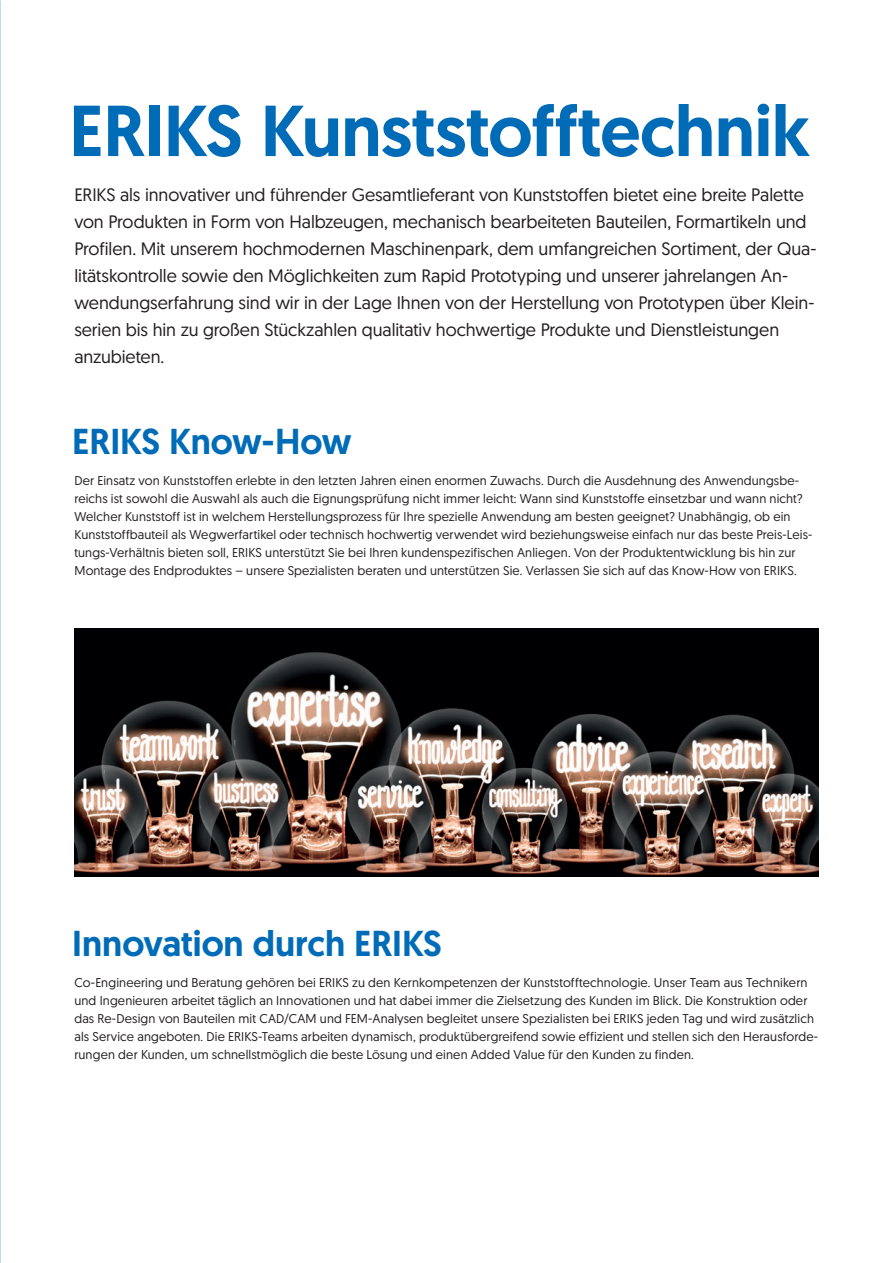
<style>
.page{position:relative;width:893px;height:1263px;background:#fff}
.page>*{position:absolute;margin:0;border:0;box-sizing:border-box;transform-origin:0 0}
.t1{font:500 72px "Geomanist";letter-spacing:-.01em;color:#006cb7}
.t2{font:500 36px "Geomanist";letter-spacing:-.005em;color:#006cb7}
.t3{font:18px/27px "Geomanist";letter-spacing:-.005em;color:#231f20}
.t4{font:12.75px/18px "Geomanist";letter-spacing:.01em;color:#231f20}
</style>
<div class="page">
<img style="left:74px;top:628px;width:745px;height:248px">
<h1 class="t1" style="left:69px;top:83px;width:742px">ERIKS Kunststofftechnik</h1>
<p class="t3" style="left:74px;top:181px;width:744px">ERIKS als innovativer und führender Gesamtlieferant von Kunststoffen bietet eine breite Palette von Produkten in Form von Halbzeugen, mechanisch bearbeiteten Bauteilen, Formartikeln und Profilen. Mit unserem hochmodernen Maschinenpark, dem umfangreichen Sortiment, der Qua&shy;litätskontrolle sowie den Möglichkeiten zum Rapid Prototyping und unserer jahrelangen An&shy;wendungserfahrung sind wir in der Lage Ihnen von der Herstellung von Prototypen über Klein&shy;serien bis hin zu großen Stückzahlen qualitativ hochwertige Produkte und Dienstleistungen anzubieten.</p>
<h2 class="t2" style="left:72px;top:418px;width:281px">ERIKS Know-How</h2>
<p class="t4" style="left:74px;top:471px;width:739px">Der Einsatz von Kunststoffen erlebte in den letzten Jahren einen enormen Zuwachs. Durch die Ausdehnung des Anwendungsbe&shy;reichs ist sowohl die Auswahl als auch die Eignungsprüfung nicht immer leicht: Wann sind Kunststoffe einsetzbar und wann nicht?<br>Welcher Kunststoff ist in welchem Herstellungsprozess für Ihre spezielle Anwendung am besten geeignet? Unabhängig, ob ein Kunststoffbauteil als Wegwerfartikel oder technisch hochwertig verwendet wird beziehungsweise einfach nur das beste Preis-Leis&shy;tungs-Verhältnis bieten soll, ERIKS unterstützt Sie bei Ihren kundenspezifischen Anliegen. Von der Produktentwicklung bis hin zur Montage des Endproduktes – unsere Spezialisten beraten und unterstützen Sie. Verlassen Sie sich auf das Know-How von ERIKS.</p>
<h2 class="t2" style="left:72px;top:920px;width:371px">Innovation durch ERIKS</h2>
<p class="t4" style="left:74px;top:973px;width:745px">Co-Engineering und Beratung gehören bei ERIKS zu den Kernkompetenzen der Kunststofftechnologie. Unser Team aus Technikern und Ingenieuren arbeitet täglich an Innovationen und hat dabei immer die Zielsetzung des Kunden im Blick. Die Konstruktion oder das Re-Design von Bauteilen mit CAD/CAM und FEM-Analysen begleitet unsere Spezialisten bei ERIKS jeden Tag und wird zusätzlich als Service angeboten. Die ERIKS-Teams arbeiten dynamisch, produktübergreifend sowie effizient und stellen sich den Herausforde&shy;rungen der Kunden, um schnellstmöglich die beste Lösung und einen Added Value für den Kunden zu finden.</p>
</div>
